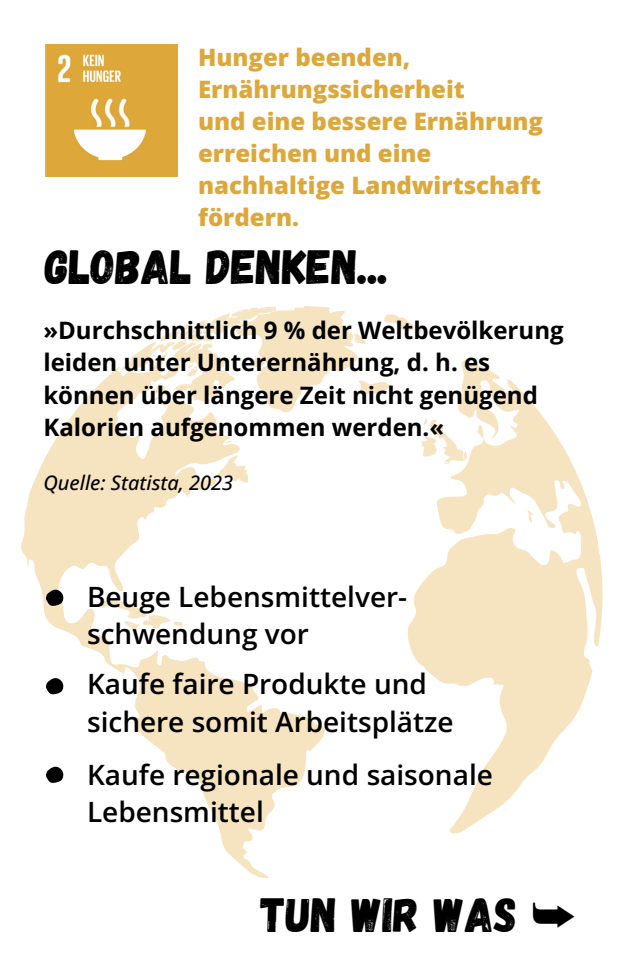
<style>
.page{position:relative;width:624px;height:963px;background:#fff}
.page>*{position:absolute;margin:0;border:0;box-sizing:border-box;transform-origin:0 0}
.t1{font:48px "Gagalin";color:#000}
.t2{font:600 28px/37.2px "Open Sans";color:#000}
.t3{font:700 24px/32px "Open Sans";color:#000}
.t4{font:800 24px/32px "Open Sans";color:#dda73a}
.t5{font:italic 500 20px "Open Sans";color:#000}
.s1{font-family:"Free Serif"}
</style>
<div class="page">
<svg style="left:408px;top:360px;width:194px;height:474px"></svg>
<svg style="left:527px;top:510px;width:6px;height:13px"></svg>
<svg style="left:21px;top:366px;width:304px;height:512px"></svg>
<svg style="left:226px;top:440px;width:6px;height:3px"></svg>
<svg style="left:101px;top:600px;width:82px;height:29px"></svg>
<svg style="left:218px;top:455px;width:30px;height:28px"></svg>
<svg style="left:122px;top:306px;width:299px;height:107px"></svg>
<svg style="left:421px;top:419px;width:46px;height:45px"></svg>
<svg style="left:45px;top:588px;width:20px;height:18px"></svg>
<svg style="left:45px;top:677px;width:20px;height:18px"></svg>
<svg style="left:45px;top:765px;width:20px;height:18px"></svg>
<img style="left:45px;top:44px;width:132px;height:132px">
<p class="t4" style="left:198px;top:41px;width:347px">Hunger beenden,<br>Ernährungssicherheit<br>und eine bessere Ernährung erreichen und eine nachhaltige Landwirtschaft fördern.</p>
<p class="t1" style="left:45px;top:236px;width:345px">GLOBAL DENKEN...</p>
<h3 class="t3" style="left:43px;top:314px;width:522px">»Durchschnittlich 9 % der Weltbevölkerung leiden unter Unterernährung, d. h. es können über längere Zeit nicht genügend Kalorien aufgenommen werden.«</h3>
<h1 class="t5" style="left:43px;top:468px;width:191px">Quelle: Statista, 2023</h1>
<h3 class="t2" style="left:87px;top:577px;width:322px">Beuge Lebensmittelver&shy;schwendung vor</h3>
<p class="t2" style="left:87px;top:665px;width:368px">Kaufe faire Produkte und sichere somit Arbeitsplätze</p>
<p class="t2" style="left:87px;top:755px;width:407px">Kaufe regionale und saisonale<br>Lebensmittel</p>
<p class="t1" style="left:261px;top:883px;width:317px">TUN WIR WAS <span class="s1">➥</span></p>
</div>
